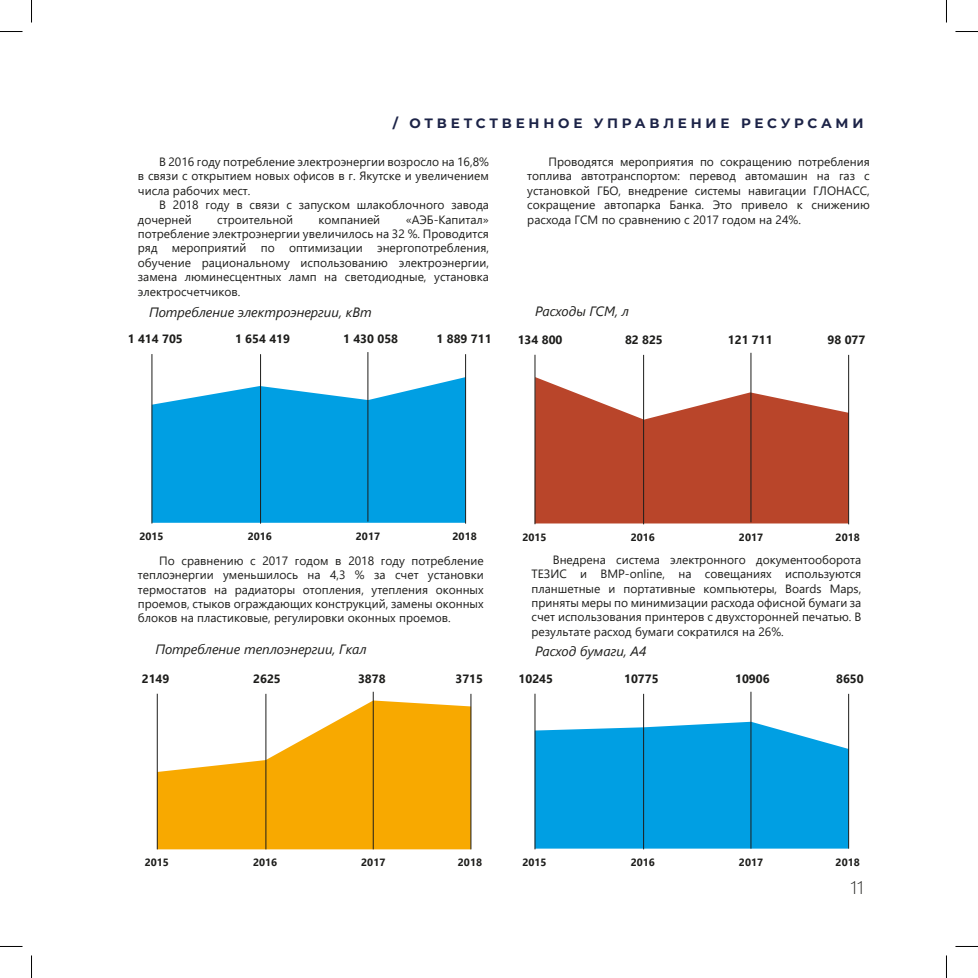
<style>
.page{position:relative;width:978px;height:978px;background:#fff}
.page>*{position:absolute;margin:0;border:0;box-sizing:border-box;transform-origin:0 0}
.t1{font:300 18px "Segoe UI";color:#1d1d1b}
.t2{font:italic 13.5px "Segoe UI";color:#1d1d1b}
.t3{font:700 13.5px "Montserrat";letter-spacing:.28em;color:#1c2347}
.t4{font:12px/14.4px "Segoe UI";color:#1d1d1b;text-align:justify}
.t5{font:700 12px "Segoe UI";color:#1d1d1b}
.t6{font:700 10.5px "Segoe UI";color:#1d1d1b}
</style>
<div class="page">
<svg style="left:153px;top:377px;width:312px;height:145px;background:#1ba8e5"></svg>
<hr style="left:152px;top:354px;width:1px;height:169px;background:#1d1d1b">
<hr style="left:465px;top:354px;width:1px;height:169px;background:#1d1d1b">
<hr style="left:260px;top:354px;width:1px;height:169px;background:#1d1d1b">
<hr style="left:367px;top:352px;width:1px;height:169px;background:#1d1d1b">
<svg style="left:535px;top:377px;width:313px;height:146px;fill:#b9452a"></svg>
<hr style="left:534px;top:354px;width:1px;height:170px;background:#1d1d1b">
<hr style="left:848px;top:355px;width:1px;height:169px;background:#1d1d1b">
<hr style="left:643px;top:355px;width:1px;height:169px;background:#1d1d1b">
<hr style="left:750px;top:353px;width:1px;height:169px;background:#1d1d1b">
<svg style="left:158px;top:700px;width:312px;height:149px;fill:#f8a900"></svg>
<hr style="left:157px;top:693px;width:1px;height:156px;background:#1d1d1b">
<hr style="left:470px;top:693px;width:1px;height:156px;background:#1d1d1b">
<hr style="left:265px;top:693px;width:1px;height:156px;background:#1d1d1b">
<hr style="left:373px;top:691px;width:1px;height:158px;background:#1d1d1b">
<svg style="left:535px;top:721px;width:313px;height:127px;background:#10a4e4"></svg>
<hr style="left:534px;top:693px;width:1px;height:156px;background:#1d1d1b">
<hr style="left:848px;top:693px;width:1px;height:155px;background:#1d1d1b">
<hr style="left:643px;top:693px;width:1px;height:156px;background:#1d1d1b">
<hr style="left:750px;top:691px;width:1px;height:157px;background:#1d1d1b">
<svg style="left:0;top:31px;width:22px;height:1px"></svg>
<svg style="left:955px;top:31px;width:22px;height:1px"></svg>
<svg style="left:31px;top:0;width:1px;height:23px"></svg>
<svg style="left:31px;top:955px;width:1px;height:22px"></svg>
<p class="t3" style="left:393px;top:113px;width:472px">/ ОТВЕТСТВЕННОЕ УПРАВЛЕНИЕ РЕСУРСАМИ</p>
<p class="t4" style="left:138px;top:153px;width:352px;text-indent:21px">В 2016 году потребление электроэнергии возросло на 16,8% в связи с открытием новых офисов в г. Якутске и увеличением числа рабочих мест.</p>
<p class="t4" style="left:138px;top:197px;width:352px;text-indent:21px">В 2018 году в связи с запуском шлакоблочного завода дочерней</p>
<p class="t4" style="left:527px;top:153px;width:344px;text-indent:21px">Проводятся мероприятия по сокращению потребления топлива автотранспортом: перевод автомашин на газ с установкой ГБО, внедрение системы навигации ГЛОНАСС, сокращение автопарка Банка. Это привело к снижению расхода ГСМ по сравнению с 2017 годом на 24%.</p>
<p class="t4" style="left:217px;top:211px;width:78px">строительной</p>
<p class="t4" style="left:318px;top:211px;width:63px">компанией</p>
<p class="t4" style="left:138px;top:211px;width:352px;text-indent:268px">«АЭБ-Капитал» потребление электроэнергии увеличилось на 32 %. Проводится ряд мероприятий по оптимизации энергопотребления, обучение рациональному использованию электроэнергии, замена люминесцентных ламп на светодиодные, установка электросчетчиков.</p>
<p class="t2" style="left:149px;top:299px;width:224px">Потребление электроэнергии, кВт</p>
<p class="t2" style="left:535px;top:298px;width:95px">Расходы ГСМ, л</p>
<p class="t5" style="left:128px;top:327px;width:56px">1 414 705</p>
<p class="t5" style="left:235px;top:327px;width:56px">1 654 419</p>
<p class="t5" style="left:343px;top:327px;width:56px">1 430 058</p>
<p class="t5" style="left:436px;top:327px;width:56px">1 889 711</p>
<p class="t5" style="left:517px;top:328px;width:46px">134 800</p>
<p class="t5" style="left:625px;top:328px;width:39px">82 825</p>
<p class="t5" style="left:727px;top:328px;width:46px">121 711</p>
<p class="t5" style="left:827px;top:328px;width:39px">98 077</p>
<p class="t6" style="left:139px;top:526px;width:26px">2015</p>
<p class="t6" style="left:248px;top:526px;width:26px">2016</p>
<p class="t6" style="left:356px;top:526px;width:26px">2017</p>
<p class="t6" style="left:452px;top:526px;width:26px">2018</p>
<p class="t4" style="left:138px;top:552px;width:347px;text-indent:21px">По сравнению с 2017 годом в 2018 году потребление теплоэнергии уменьшилось на 4,3 % за счет установки термостатов на радиаторы отопления, утепления оконных проемов, стыков ограждающих конструкций, замены оконных блоков на пластиковые, регулировки оконных проемов.</p>
<p class="t6" style="left:522px;top:527px;width:26px">2015</p>
<p class="t6" style="left:630px;top:527px;width:26px">2016</p>
<p class="t6" style="left:738px;top:527px;width:26px">2017</p>
<p class="t6" style="left:835px;top:527px;width:26px">2018</p>
<p class="t4" style="left:531px;top:551px;width:331px;text-indent:21px">Внедрена система электронного документооборота ТЕЗИС и BMP-online, на совещаниях используются планшетные и портативные компьютеры, Boards Maps, приняты меры по минимизации расхода офисной бумаги за счет использования принтеров с двухсторонней печатью. В результате расход бумаги сократился на 26%.</p>
<p class="t2" style="left:155px;top:636px;width:213px">Потребление теплоэнергии, Гкал</p>
<p class="t2" style="left:535px;top:637px;width:113px">Расход бумаги, А4</p>
<p class="t5" style="left:142px;top:666px;width:29px">2149</p>
<p class="t5" style="left:253px;top:666px;width:29px">2625</p>
<p class="t5" style="left:358px;top:666px;width:29px">3878</p>
<p class="t5" style="left:455px;top:666px;width:29px">3715</p>
<p class="t5" style="left:518px;top:666px;width:36px">10245</p>
<p class="t5" style="left:624px;top:666px;width:36px">10775</p>
<p class="t5" style="left:735px;top:666px;width:36px">10906</p>
<p class="t5" style="left:835px;top:666px;width:29px">8650</p>
<p class="t6" style="left:145px;top:852px;width:26px">2015</p>
<p class="t6" style="left:253px;top:852px;width:26px">2016</p>
<p class="t6" style="left:361px;top:852px;width:26px">2017</p>
<p class="t6" style="left:458px;top:852px;width:26px">2018</p>
<p class="t6" style="left:522px;top:852px;width:26px">2015</p>
<p class="t6" style="left:630px;top:852px;width:26px">2016</p>
<p class="t6" style="left:738px;top:852px;width:26px">2017</p>
<p class="t6" style="left:835px;top:852px;width:26px">2018</p>
<h1 class="t1" style="left:850px;top:870px;width:14px">11</h1>
</div>
